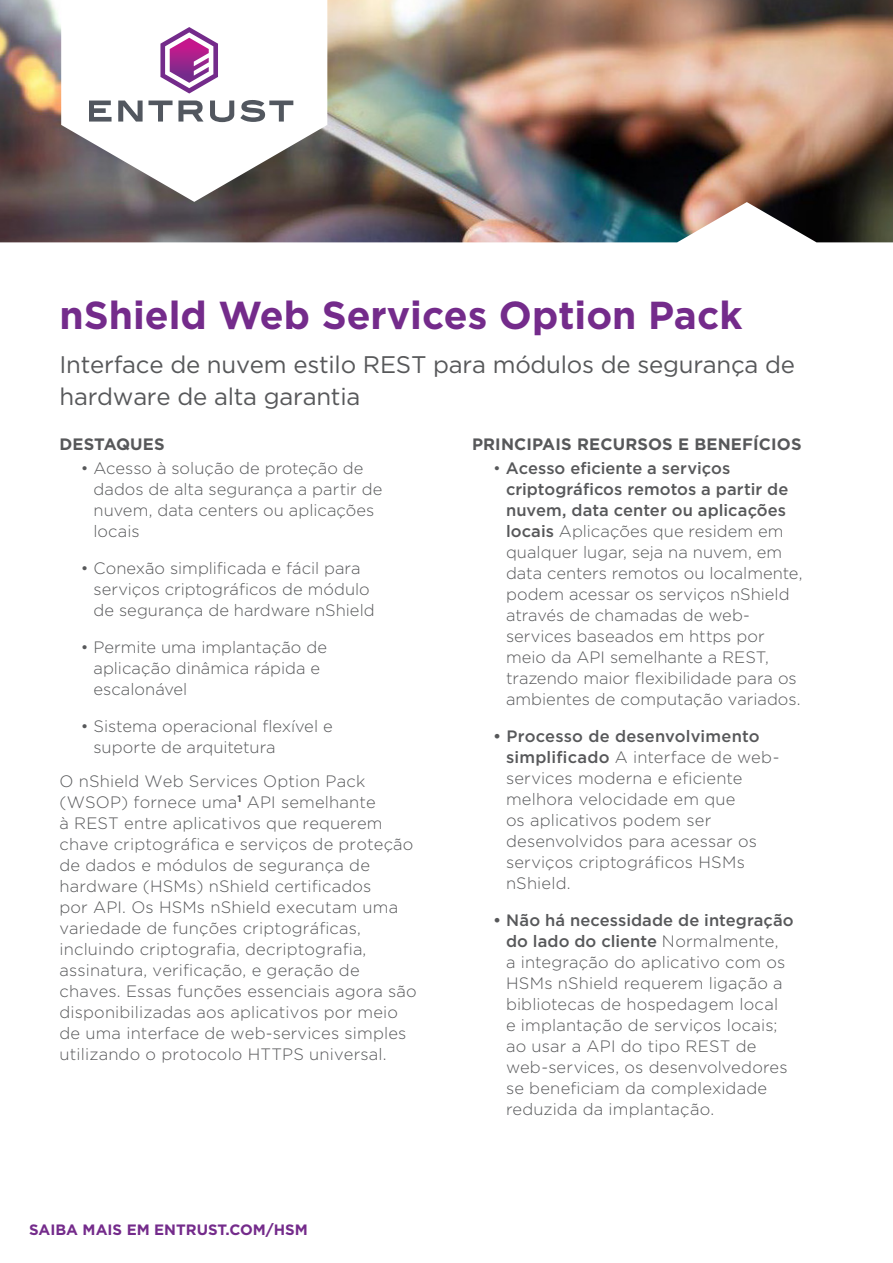
<style>
.page{position:relative;width:893px;height:1263px;background:#fff}
.page>*{position:absolute;margin:0;border:0;box-sizing:border-box;transform-origin:0 0}
._1_Title{font:700 39px "Gotham";color:#742b8b}
._2_Sub_Title{font:24px/31.5px "Gotham";letter-spacing:-.01em;color:#57585a}
._4_Body_Text{font:300 16.5px/21px "Gotham";letter-spacing:.01em;color:#57585a}
._3_Eyebrow{font:700 16.5px "Gotham";letter-spacing:.01em;color:#57585a}
.t1{font:700 15px "Gotham";color:#742b8b}
.s1{font-weight:500}
</style>
<div class="page">
<img style="left:0;top:0;width:893px;height:242px">
<p class="_1_Title" style="left:60px;top:289px;width:684px">nShield Web Services Option Pack</p>
<p class="_2_Sub_Title" style="left:60px;top:349px;width:737px">Interface de nuvem estilo REST para módulos de segurança de hardware de alta garantia</p>
<p class="_3_Eyebrow" style="left:60px;top:433px;width:107px">DESTAQUES</p>
<p class="_4_Body_Text" style="left:94px;top:458px;width:290px;text-indent:-13px">• Acesso à solução de proteção de dados de alta segurança a partir de nuvem, data centers ou aplicações locais</p>
<p class="_4_Body_Text" style="left:94px;top:558px;width:283px;text-indent:-13px">• Conexão simplificada e fácil para serviços criptográficos de módulo de segurança de hardware nShield</p>
<p class="_4_Body_Text" style="left:94px;top:636px;width:235px;text-indent:-13px">• Permite uma implantação de aplicação dinâmica rápida e escalonável</p>
<p class="_4_Body_Text" style="left:94px;top:715px;width:241px;text-indent:-13px">• Sistema operacional flexível e suporte de arquitetura</p>
<p class="_4_Body_Text" style="left:60px;top:770px;width:359px">O nShield Web Services Option Pack (WSOP) fornece uma<sup>1</sup> API semelhante<br>à REST entre aplicativos que requerem chave criptográfica e serviços de proteção de dados e módulos de segurança de hardware (HSMs) nShield certificados<br>por API. Os HSMs nShield executam uma variedade de funções criptográficas, incluindo criptografia, decriptografia, assinatura, verificação, e geração de chaves. Essas funções essenciais agora são disponibilizadas aos aplicativos por meio de uma interface de web-services simples utilizando o protocolo HTTPS universal.</p>
<p class="_3_Eyebrow" style="left:472px;top:433px;width:331px">PRINCIPAIS RECURSOS E BENEFÍCIOS</p>
<p class="_4_Body_Text" style="left:506px;top:458px;width:298px;text-indent:-13px">• <span class="s1">Acesso eficiente a serviços criptográficos remotos a partir de nuvem, data center ou aplicações locais</span> Aplicações que residem em qualquer lugar, seja na nuvem, em data centers remotos ou localmente, podem acessar os serviços nShield através de chamadas de web&shy;services baseados em https por meio da API semelhante a REST, trazendo maior flexibilidade para os ambientes de computação variados.</p>
<p class="_4_Body_Text" style="left:506px;top:726px;width:275px;text-indent:-13px"><span class="s1">• Processo de desenvolvimento simplificado</span> A interface de web&shy;services moderna e eficiente melhora velocidade em que<br>os aplicativos podem ser desenvolvidos para acessar os serviços criptográficos HSMs nShield.</p>
<p class="_4_Body_Text" style="left:506px;top:909px;width:289px;text-indent:-13px"><span class="s1">• Não há necessidade de integração do lado do cliente</span> Normalmente,<br>a integração do aplicativo com os<br>HSMs nShield requerem ligação a bibliotecas de hospedagem local<br>e implantação de serviços locais; ao usar a API do tipo REST de web-services, os desenvolvedores se beneficiam da complexidade reduzida da implantação.</p>
<p class="t1" style="left:29px;top:1219px;width:280px">SAIBA MAIS EM ENTRUST.COM/HSM</p>
</div>
